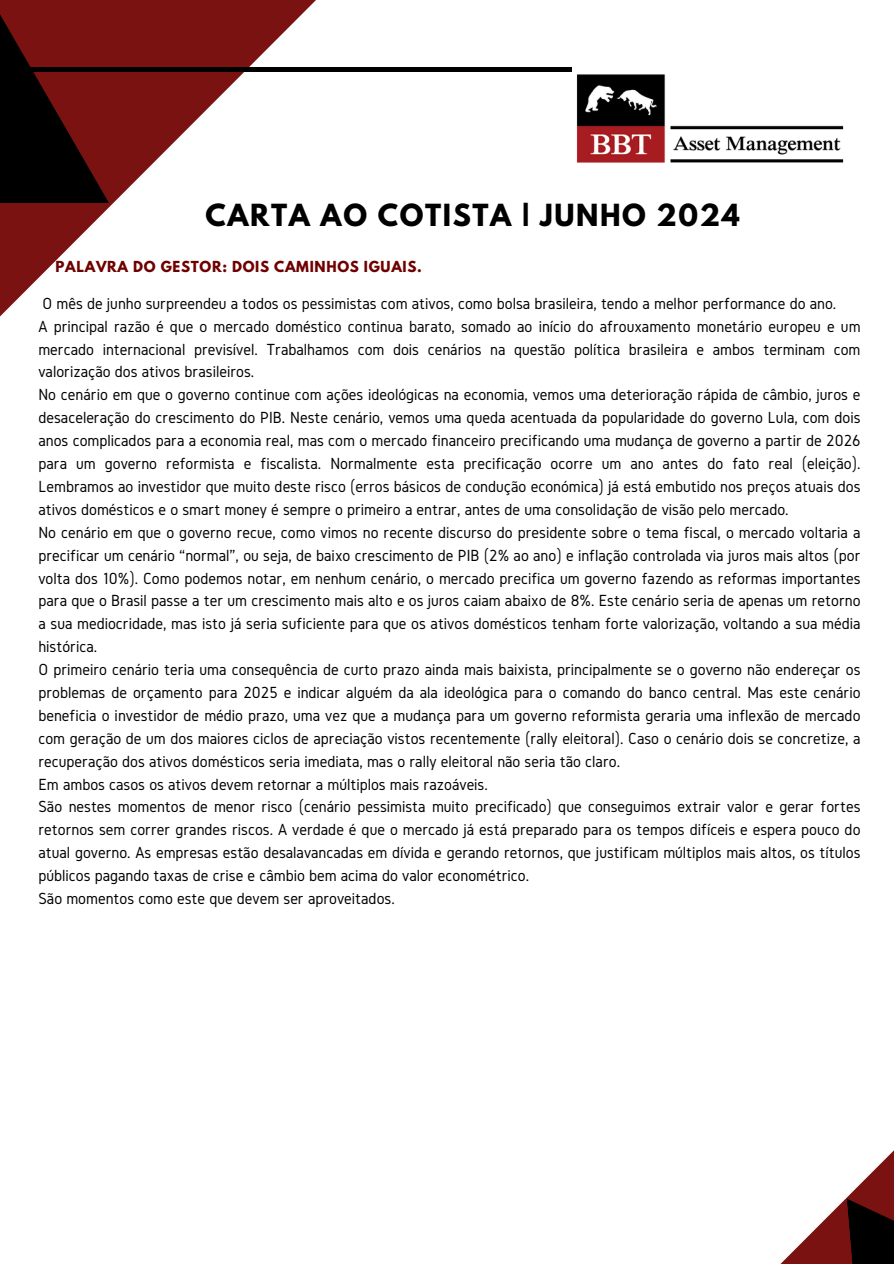
<style>
.page{position:relative;width:894px;height:1264px;background:#fff}
.page>*{position:absolute;margin:0;border:0;box-sizing:border-box;transform-origin:0 0}
.t1{font:700 27px "League Spartan";letter-spacing:.06em;color:#000}
.t2{font:16.65px/23px "Gidole";color:#000}
.t3{font:700 13.5px "League Spartan";letter-spacing:.05em;color:#700000}
</style>
<div class="page">
<svg style="left:0;top:0;width:371px;height:317px"></svg>
<svg style="left:0;top:0;width:109px;height:203px;background:#400909"></svg>
<hr style="left:0;top:68px;width:571px;height:4px;background:#000">
<svg style="left:846px;top:1198px;width:47px;height:65px;background:#1e0404"></svg>
<img style="left:571px;top:68px;width:273px;height:95px">
<p class="t1" style="left:205px;top:201px;width:535px">CARTA AO COTISTA | JUNHO 2024</p>
<h2 class="t3" style="left:56px;top:260px;width:367px">PALAVRA DO GESTOR: DOIS CAMINHOS IGUAIS.</h2>
<p class="t2" style="left:38px;top:291px;width:823px">O mês de junho surpreendeu a todos os pessimistas com ativos, como bolsa brasileira, tendo a melhor performance do ano.<br>A principal razão é que o mercado doméstico continua barato, somado ao início do afrouxamento monetário europeu e um mercado internacional previsível. Trabalhamos com dois cenários na questão política brasileira e ambos terminam com valorização dos ativos brasileiros.<br>No cenário em que o governo continue com ações ideológicas na economia, vemos uma deterioração rápida de câmbio, juros e desaceleração do crescimento do PIB. Neste cenário, vemos uma queda acentuada da popularidade do governo Lula, com dois anos complicados para a economia real, mas com o mercado financeiro precificando uma mudança de governo a partir de 2026 para um governo reformista e fiscalista. Normalmente esta precificação ocorre um ano antes do fato real (eleição).<br>Lembramos ao investidor que muito deste risco (erros básicos de condução económica) já está embutido nos preços atuais dos ativos domésticos e o smart money é sempre o primeiro a entrar, antes de uma consolidação de visão pelo mercado.<br>No cenário em que o governo recue, como vimos no recente discurso do presidente sobre o tema fiscal, o mercado voltaria a precificar um cenário “normal”, ou seja, de baixo crescimento de PIB (2% ao ano) e inflação controlada via juros mais altos (por volta dos 10%). Como podemos notar, em nenhum cenário, o mercado precifica um governo fazendo as reformas importantes para que o Brasil passe a ter um crescimento mais alto e os juros caiam abaixo de 8%. Este cenário seria de apenas um retorno a sua mediocridade, mas isto já seria suficiente para que os ativos domésticos tenham forte valorização, voltando a sua média histórica.<br>O primeiro cenário teria uma consequência de curto prazo ainda mais baixista, principalmente se o governo não endereçar os problemas de orçamento para 2025 e indicar alguém da ala ideológica para o comando do banco central. Mas este cenário beneficia o investidor de médio prazo, uma vez que a mudança para um governo reformista geraria uma inflexão de mercado com geração de um dos maiores ciclos de apreciação vistos recentemente (rally eleitoral). Caso o cenário dois se concretize, a recuperação dos ativos domésticos seria imediata, mas o rally eleitoral não seria tão claro.<br>Em ambos casos os ativos devem retornar a múltiplos mais razoáveis.<br>São nestes momentos de menor risco (cenário pessimista muito precificado) que conseguimos extrair valor e gerar fortes retornos sem correr grandes riscos. A verdade é que o mercado já está preparado para os tempos difíceis e espera pouco do atual governo. As empresas estão desalavancadas em dívida e gerando retornos, que justificam múltiplos mais altos, os títulos públicos pagando taxas de crise e câmbio bem acima do valor econométrico.<br>São momentos como este que devem ser aproveitados.</p>
</div>
